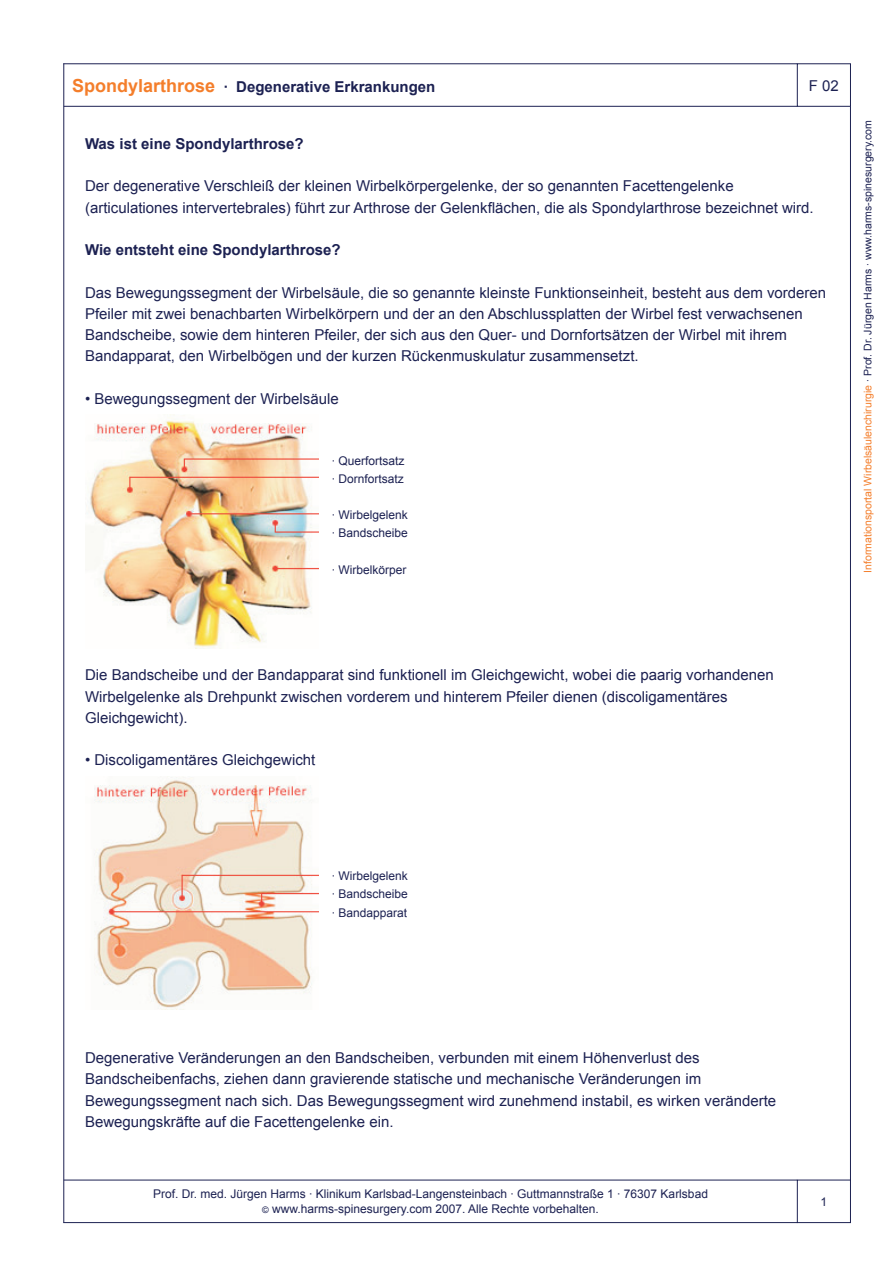
<style>
.page{position:relative;width:893px;height:1263px;background:#fff}
.page>*{position:absolute;margin:0;border:0;box-sizing:border-box;transform-origin:0 0}
.t1{font:15px/21.3px "Arial";color:#1c2152}
.t2{font:700 15px "Arial";color:#1c2152}
.t3{font:12px/18.1px "Arial";color:#1c2152}
.t4{font:10.5px "Arial";color:#1c2152}
.s1{font-size:18px;color:#f47e2b}
.s2{color:#f47e2b}
.s3{font-size:9px}
</style>
<div class="page">
<img style="left:86px;top:415px;width:233px;height:233px">
<img style="left:94px;top:776px;width:225px;height:234px">
<hr style="left:64px;top:106px;width:733px;height:1px;background:#1c2152">
<hr style="left:64px;top:63px;width:733px;height:1px;background:#1c2152">
<hr style="left:850px;top:107px;width:1px;height:1073px;background:#1c2152">
<svg style="left:796px;top:63px;width:55px;height:44px"></svg>
<hr style="left:64px;top:1222px;width:733px;height:1px;background:#1c2152">
<hr style="left:64px;top:1180px;width:733px;height:1px;background:#1c2152">
<hr style="left:63px;top:64px;width:1px;height:1158px;background:#1c2152">
<div style="left:797px;top:1180px;width:54px;height:43px;border:1px solid #1c2152"></div>
<p class="t2" style="left:72px;top:76px;width:365px"><span class="s1">Spondylarthrose</span> · Degenerative Erkrankungen</p>
<p class="t1" style="left:809px;top:75px;width:32px">F 02</p>
<p class="t2" style="left:85px;top:134px;width:220px">Was ist eine Spondylarthrose?</p>
<p class="t1" style="left:85px;top:176px;width:730px">Der degenerative Verschleiß der kleinen Wirbelkörpergelenke, der so genannten Facettengelenke (articulationes intervertebrales) führt zur Arthrose der Gelenkflächen, die als Spondylarthrose bezeichnet wird.</p>
<p class="t2" style="left:85px;top:240px;width:257px">Wie entsteht eine Spondylarthrose?</p>
<p class="t1" style="left:85px;top:282px;width:743px">Das Bewegungssegment der Wirbelsäule, die so genannte kleinste Funktionseinheit, besteht aus dem vorderen Pfeiler mit zwei benachbarten Wirbelkörpern und der an den Abschlussplatten der Wirbel fest verwachsenen Bandscheibe, sowie dem hinteren Pfeiler, der sich aus den Quer- und Dornfortsätzen der Wirbel mit ihrem Bandapparat, den Wirbelbögen und der kurzen Rückenmuskulatur zusammensetzt.</p>
<p class="t1" style="left:85px;top:388px;width:255px">• Bewegungssegment der Wirbelsäule</p>
<p class="t3" style="left:332px;top:451px;width:74px">· Querfortsatz · Dornfortsatz</p>
<p class="t3" style="left:332px;top:506px;width:78px">· Wirbelgelenk · Bandscheibe</p>
<p class="t3" style="left:332px;top:560px;width:76px">· Wirbelkörper</p>
<p class="t4" style="left:861px;top:573px;width:454px;rotate:-90deg"><span class="s2">Informationsportal Wirbelsäulenchirurgie</span> · Prof. Dr. Jürgen Harms · www.harms-spinesurgery.com</p>
<p class="t1" style="left:85px;top:665px;width:690px">Die Bandscheibe und der Bandapparat sind funktionell im Gleichgewicht, wobei die paarig vorhandenen<br>Wirbelgelenke als Drehpunkt zwischen vorderem und hinterem Pfeiler dienen (discoligamentäres<br>Gleichgewicht).</p>
<p class="t1" style="left:85px;top:750px;width:232px">• Discoligamentäres Gleichgewicht</p>
<p class="t3" style="left:332px;top:867px;width:78px;text-align:justify">· Wirbelgelenk · Bandscheibe · Bandapparat</p>
<p class="t1" style="left:85px;top:1047px;width:693px">Degenerative Veränderungen an den Bandscheiben, verbunden mit einem Höhenverlust des Bandscheibenfachs, ziehen dann gravierende statische und mechanische Veränderungen im Bewegungssegment nach sich. Das Bewegungssegment wird zunehmend instabil, es wirken veränderte Bewegungskräfte auf die Facettengelenke ein.</p>
<p class="t3" style="left:153px;top:1187px;width:556px;line-height:14.4px;text-align:center">Prof. Dr. med. Jürgen Harms · Klinikum Karlsbad-Langensteinbach · Guttmannstraße 1 · 76307 Karlsbad <span class="s3">©</span> www.harms-spinesurgery.com 2007. Alle Rechte vorbehalten.</p>
</div>
